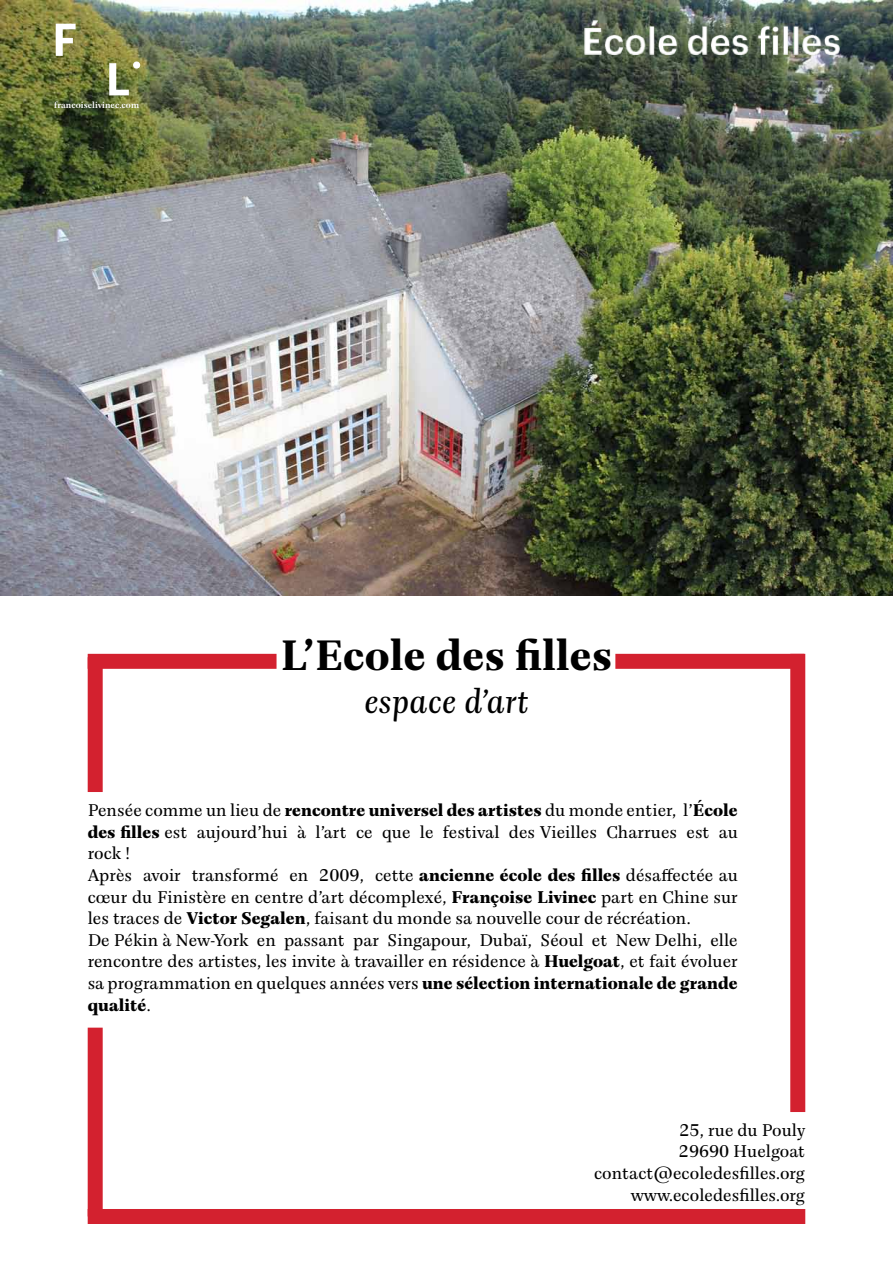
<style>
.page{position:relative;width:893px;height:1263px;background:#fff}
.page>*{position:absolute;margin:0;border:0;box-sizing:border-box;transform-origin:0 0}
.t1{font:900 45px "Fayon Pro";color:#000}
.t2{font:italic 36px "Fayon Pro";color:#000}
.t3{font:18px/21.6px "Fayon Pro";color:#000}
.t4{font:700 9.3px "Fayon Pro";color:#fff}
.s1{font-weight:900}
</style>
<div class="page">
<img style="left:0;top:0;width:893px;height:595px">
<img style="left:585px;top:21px;width:254px;height:33px">
<svg style="left:56px;top:24px;width:20px;height:32px"></svg>
<svg style="left:109px;top:63px;width:20px;height:32px"></svg>
<div style="left:133px;top:62px;width:7px;height:7px;background:#fff;border-radius:50%"></div>
<div style="left:88px;top:654px;width:189px;height:15px;background:#d3212f"></div>
<div style="left:790px;top:654px;width:15px;height:458px;background:#d3212f"></div>
<div style="left:88px;top:1209px;width:717px;height:15px;background:#d3212f"></div>
<div style="left:88px;top:1028px;width:15px;height:188px;background:#d3212f"></div>
<div style="left:88px;top:657px;width:15px;height:135px;background:#d3212f"></div>
<div style="left:615px;top:654px;width:189px;height:15px;background:#d3212f"></div>
<p class="t4" style="left:54px;top:99px;width:87px">francoiselivinec.com</p>
<h1 class="t1" style="left:280px;top:624px;width:334px">L’Ecole des filles</h1>
<h2 class="t2" style="left:364px;top:676px;width:166px">espace d’art</h2>
<p class="t3" style="left:88px;top:799px;width:652px">Pensée comme un lieu de <span class="s1">rencontre universel des artistes</span> du monde entier, l’<span class="s1">École des filles</span> est aujourd’hui à l’art ce que le festival des Vieilles Charrues est au rock !<br>Après avoir transformé en 2009, cette <span class="s1">ancienne école des filles</span> désaffectée au cœur du Finistère en centre d’art décomplexé, <span class="s1">Françoise Livinec</span> part en Chine sur les traces de <span class="s1">Victor Segalen</span>, faisant du monde sa nouvelle cour de récréation.<br>De Pékin à New-York en passant par Singapour, Dubaï, Séoul et New Delhi, elle rencontre des artistes, les invite à travailler en résidence à <span class="s1">Huelgoat</span>, et fait évoluer sa programmation en quelques années vers <span class="s1">une sélection internationale de grande qualité</span>.</p>
<p class="t3" style="left:594px;top:1119px;width:213px;text-align:right">25, rue du Pouly<br>29690 Huelgoat contact@ecoledesfilles.org www.ecoledesfilles.org</p>
</div>
